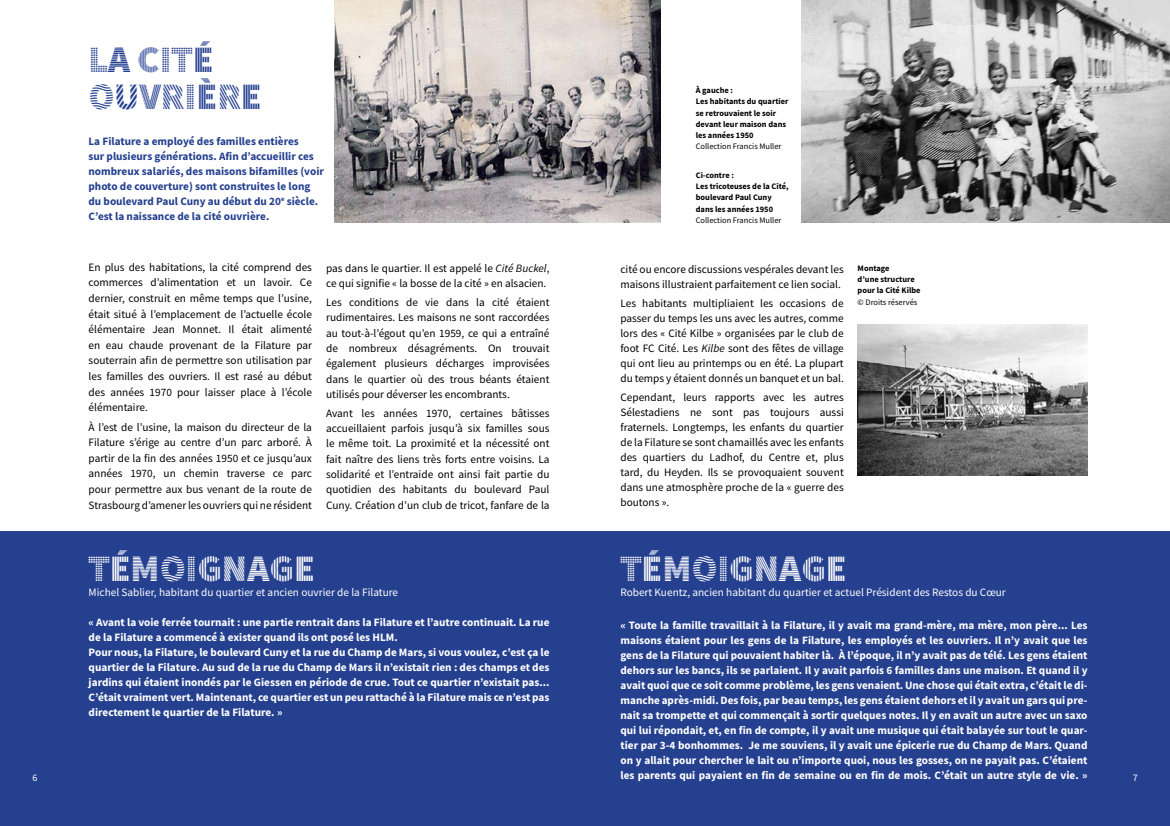
<style>
.page{position:relative;width:1170px;height:826px;background:#fff}
.page>*{position:absolute;margin:0;border:0;box-sizing:border-box;transform-origin:0 0}
.t1{font:37.5px "Source Sans Pro DISPLAY";color:#fff}
.t2{font:37.5px/36.2px "Source Sans Pro DISPLAY";color:#25408f}
.t3{font:11.25px/15.6px "Source Sans Pro";color:#000;text-align:justify}
.t4{font:700 11.25px/15px "Source Sans Pro";color:#fff}
.t5{font:700 11.25px/15px "Source Sans Pro";color:#25408f}
.t6{font:11.25px "Source Sans Pro";color:#fff}
.t7{font:10px "Source Sans Pro";color:#fff}
.t8{font:700 8.38px/11.2px "Source Sans Pro";color:#000}
.t9{font:8.38px "Source Sans Pro";color:#000}
.s1{font-style:italic}
</style>
<div class="page">
<div style="left:0;top:531px;width:1169px;height:295px;background:#25408f"></div>
<img style="left:334px;top:0;width:326px;height:222px">
<img style="left:801px;top:0;width:368px;height:222px">
<img style="left:857px;top:325px;width:230px;height:151px">
<h1 class="t2" style="left:88px;top:43px;width:175px">LA CITÉ<br>OUVRIÈRE</h1>
<p class="t5" style="left:88px;top:133px;width:237px">La Filature a employé des familles entières<br>sur plusieurs générations. Afin d’accueillir ces nombreux salariés, des maisons bifamilles (voir photo de couverture) sont construites le long du boulevard Paul Cuny au début du 20<sup>e</sup> siècle.<br>C’est la naissance de la cité ouvrière.</p>
<p class="t3" style="left:89px;top:259px;width:225px">En plus des habitations, la cité comprend des commerces d’alimentation et un lavoir. Ce dernier, construit en même temps que l’usine, était situé à l’emplacement de l’actuelle école élémentaire Jean Monnet. Il était alimenté en eau chaude provenant de la Filature par souterrain afin de permettre son utilisation par les familles des ouvriers. Il est rasé au début des années 1970 pour laisser place à l’école élémentaire.</p>
<p class="t3" style="left:89px;top:419px;width:225px">À l’est de l’usine, la maison du directeur de la Filature s’érige au centre d’un parc arboré. À partir de la fin des années 1950 et ce jusqu’aux années 1970, un chemin traverse ce parc pour permettre aux bus venant de la route de Strasbourg d’amener les ouvriers qui ne résident</p>
<p class="t3" style="left:326px;top:260px;width:225px">pas dans le quartier. Il est appelé le <span class="s1">Cité Buckel</span>, ce qui signifie « la bosse de la cité » en alsacien.</p>
<p class="t3" style="left:326px;top:294px;width:225px">Les conditions de vie dans la cité étaient rudimentaires. Les maisons ne sont raccordées au tout-à-l’égout qu’en 1959, ce qui a entraîné de nombreux désagréments. On trouvait également plusieurs décharges improvisées dans le quartier où des trous béants étaient utilisés pour déverser les encombrants.</p>
<p class="t3" style="left:326px;top:405px;width:225px">Avant les années 1970, certaines bâtisses accueillaient parfois jusqu’à six familles sous le même toit. La proximité et la nécessité ont fait naître des liens très forts entre voisins. La solidarité et l’entraide ont ainsi fait partie du quotidien des habitants du boulevard Paul Cuny. Création d’un club de tricot, fanfare de la</p>
<h1 class="t1" style="left:89px;top:549px;width:228px">TÉMOIGNAGE</h1>
<p class="t6" style="left:89px;top:585px;width:311px">Michel Sablier, habitant du quartier et ancien ouvrier de la Filature</p>
<p class="t4" style="left:89px;top:614px;width:462px">« Avant la voie ferrée tournait : une partie rentrait dans la Filature et l’autre continuait. La rue de la Filature a commencé à exister quand ils ont posé les HLM.<br>Pour nous, la Filature, le boulevard Cuny et la rue du Champ de Mars, si vous voulez, c’est ça le quartier de la Filature. Au sud de la rue du Champ de Mars il n’existait rien : des champs et des jardins qui étaient inondés par le Giessen en période de crue. Tout ce quartier n’existait pas...<br>C’était vraiment vert. Maintenant, ce quartier est un peu rattaché à la Filature mais ce n’est pas directement le quartier de la Filature. »</p>
<p class="t8" style="left:695px;top:85px;width:94px">À gauche :<br>Les habitants du quartier se retrouvaient le soir devant leur maison dans les années 1950</p>
<p class="t9" style="left:695px;top:141px;width:87px">Collection Francis Muller</p>
<p class="t8" style="left:695px;top:169px;width:94px">Ci-contre :<br>Les tricoteuses de la Cité, boulevard Paul Cuny dans les années 1950</p>
<p class="t9" style="left:695px;top:215px;width:87px">Collection Francis Muller</p>
<p class="t3" style="left:620px;top:262px;width:225px;line-height:15px">cité ou encore discussions vespérales devant les maisons illustraient parfaitement ce lien social.</p>
<p class="t3" style="left:620px;top:296px;width:225px;line-height:15px">Les habitants multipliaient les occasions de passer du temps les uns avec les autres, comme lors des « Cité Kilbe » organisées par le club de foot FC Cité. Les <span class="s1">Kilbe</span> sont des fêtes de village qui ont lieu au printemps ou en été. La plupart du temps y étaient donnés un banquet et un bal.</p>
<p class="t3" style="left:620px;top:389px;width:225px;line-height:15px">Cependant, leurs rapports avec les autres Sélestadiens ne sont pas toujours aussi fraternels. Longtemps, les enfants du quartier de la Filature se sont chamaillés avec les enfants des quartiers du Ladhof, du Centre et, plus tard, du Heyden. Ils se provoquaient souvent dans une atmosphère proche de la « guerre des boutons ».</p>
<p class="t8" style="left:857px;top:262px;width:64px">Montage<br>d’une structure pour la Cité Kilbe</p>
<p class="t9" style="left:857px;top:296px;width:61px">© Droits réservés</p>
<h1 class="t1" style="left:620px;top:549px;width:228px">TÉMOIGNAGE</h1>
<p class="t6" style="left:620px;top:585px;width:387px">Robert Kuentz, ancien habitant du quartier et actuel Président des Restos du Cœur</p>
<p class="t4" style="left:620px;top:617px;width:468px;text-align:justify">« Toute la famille travaillait à la Filature, il y avait ma grand-mère, ma mère, mon père... Les maisons étaient pour les gens de la Filature, les employés et les ouvriers. Il n’y avait que les gens de la Filature qui pouvaient habiter là. À l’époque, il n’y avait pas de télé. Les gens étaient dehors sur les bancs, ils se parlaient. Il y avait parfois 6 familles dans une maison. Et quand il y avait quoi que ce soit comme problème, les gens venaient. Une chose qui était extra, c’était le di&shy;manche après-midi. Des fois, par beau temps, les gens étaient dehors et il y avait un gars qui pre&shy;nait sa trompette et qui commençait à sortir quelques notes. Il y en avait un autre avec un saxo qui lui répondait, et, en fin de compte, il y avait une musique qui était balayée sur tout le quar&shy;tier par 3-4 bonhommes. Je me souviens, il y avait une épicerie rue du Champ de Mars. Quand on y allait pour chercher le lait ou n’importe quoi, nous les gosses, on ne payait pas. C’étaient</p>
<p class="t7" style="left:33px;top:771px;width:6px">6</p>
<p class="t4" style="left:620px;top:767px;width:468px">les parents qui payaient en fin de semaine ou en fin de mois. C’était un autre style de vie. »</p>
<p class="t7" style="left:1132px;top:771px;width:6px">7</p>
</div>
